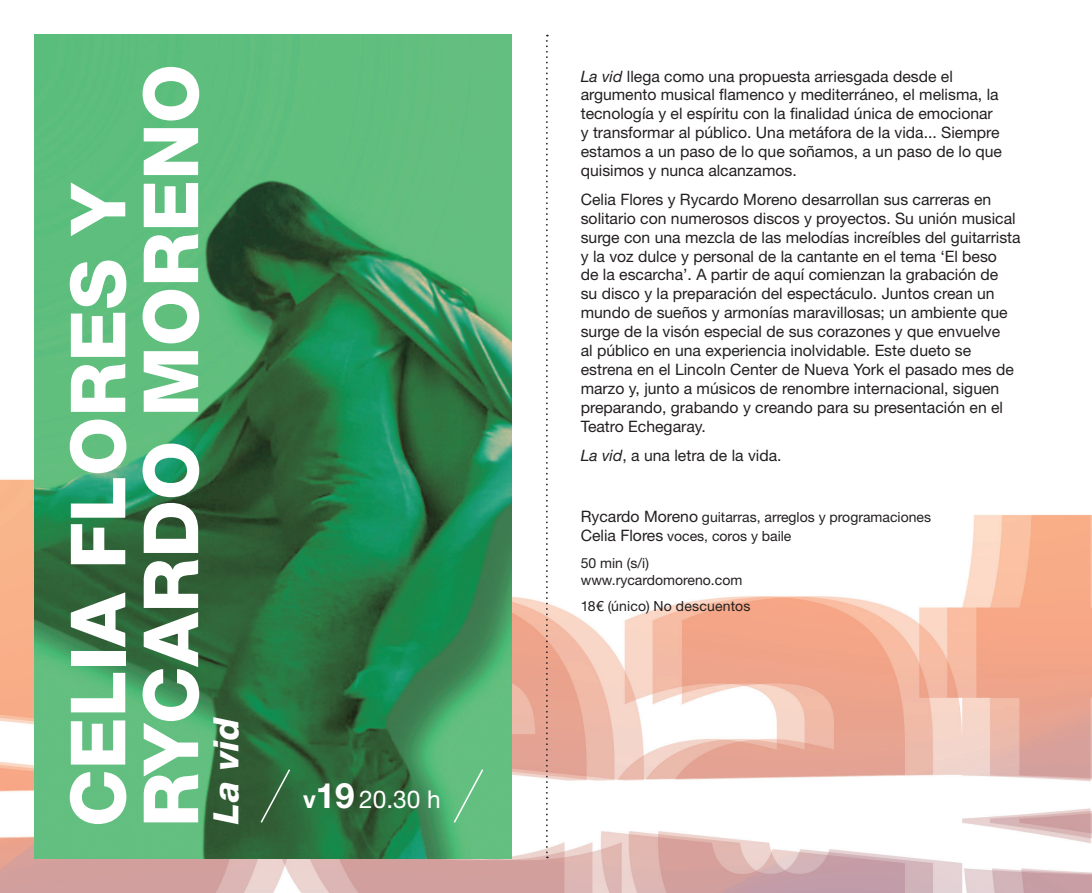
<style>
.page{position:relative;width:1092px;height:893px;background:#fff}
.page>*{position:absolute;margin:0;border:0;box-sizing:border-box;transform-origin:0 0}
.t1{font:800 76.12px/72.8px "Helvetica Neue LT Std";color:#fff}
.t2{font:italic 800 35px "Helvetica Neue LT Std";color:#fff}
.t3{font:24.5px "Helvetica Neue LT Std";color:#fff}
.t4{font:15.75px/18.9px "Helvetica Neue LT Std";color:#231f20}
.t5{font:14px/18.9px "Helvetica Neue LT Std";color:#231f20}
.s1{font-weight:700}
.s2{font-weight:700;font-size:35px}
.s3{font-style:italic}
.s4{font-size:15.75px}
</style>
<div class="page">
<img style="left:0;top:34px;width:1091px;height:859px">
<img style="left:35px;top:35px;width:476px;height:823px">
<svg style="left:452px;top:768px;width:32px;height:56px;background:#6ac286"></svg>
<svg style="left:259px;top:768px;width:32px;height:56px;background:#3a6a41"></svg>
<svg style="left:546px;top:35px;width:2px;height:823px"></svg>
<h1 class="t1" style="left:62px;top:827px;width:765px;rotate:-90deg">CELIA FLORES Y<br>RYCARDO MORENO</h1>
<h2 class="t2" style="left:205px;top:823px;width:108px;rotate:-90deg">La vid</h2>
<h3 class="t3" style="left:303px;top:784px;width:139px"><span class="s1">v</span><span class="s2">19</span> 20.30 h</h3>
<p class="t4" style="left:580px;top:66px;width:423px"><span class="s3">La vid</span> llega como una propuesta arriesgada desde el argumento musical flamenco y mediterráneo, el melisma, la tecnología y el espíritu con la finalidad única de emocionar y transformar al público. Una metáfora de la vida... Siempre estamos a un paso de lo que soñamos, a un paso de lo que quisimos y nunca alcanzamos.</p>
<p class="t4" style="left:580px;top:190px;width:441px">Celia Flores y Rycardo Moreno desarrollan sus carreras en solitario con numerosos discos y proyectos. Su unión musical surge con una mezcla de las melodías increíbles del guitarrista y la voz dulce y personal de la cantante en el tema ‘El beso<br>de la escarcha’. A partir de aquí comienzan la grabación de<br>su disco y la preparación del espectáculo. Juntos crean un mundo de sueños y armonías maravillosas; un ambiente que surge de la visón especial de sus corazones y que envuelve<br>al público en una experiencia inolvidable. Este dueto se estrena en el Lincoln Center de Nueva York el pasado mes de marzo y, junto a músicos de renombre internacional, siguen preparando, grabando y creando para su presentación en el Teatro Echegaray.</p>
<p class="t4" style="left:580px;top:445px;width:202px"><span class="s3">La vid</span>, a una letra de la vida.</p>
<p class="t5" style="left:580px;top:508px;width:352px"><span class="s4">Rycardo Moreno</span> guitarras, arreglos y programaciones<br><span class="s4">Celia Flores</span> voces, coros y baile</p>
<p class="t5" style="left:580px;top:554px;width:163px;line-height:16.8px">50 min (s/i) www.rycardomoreno.com</p>
<p class="t5" style="left:580px;top:597px;width:171px">18€ (único) No descuentos</p>
</div>
